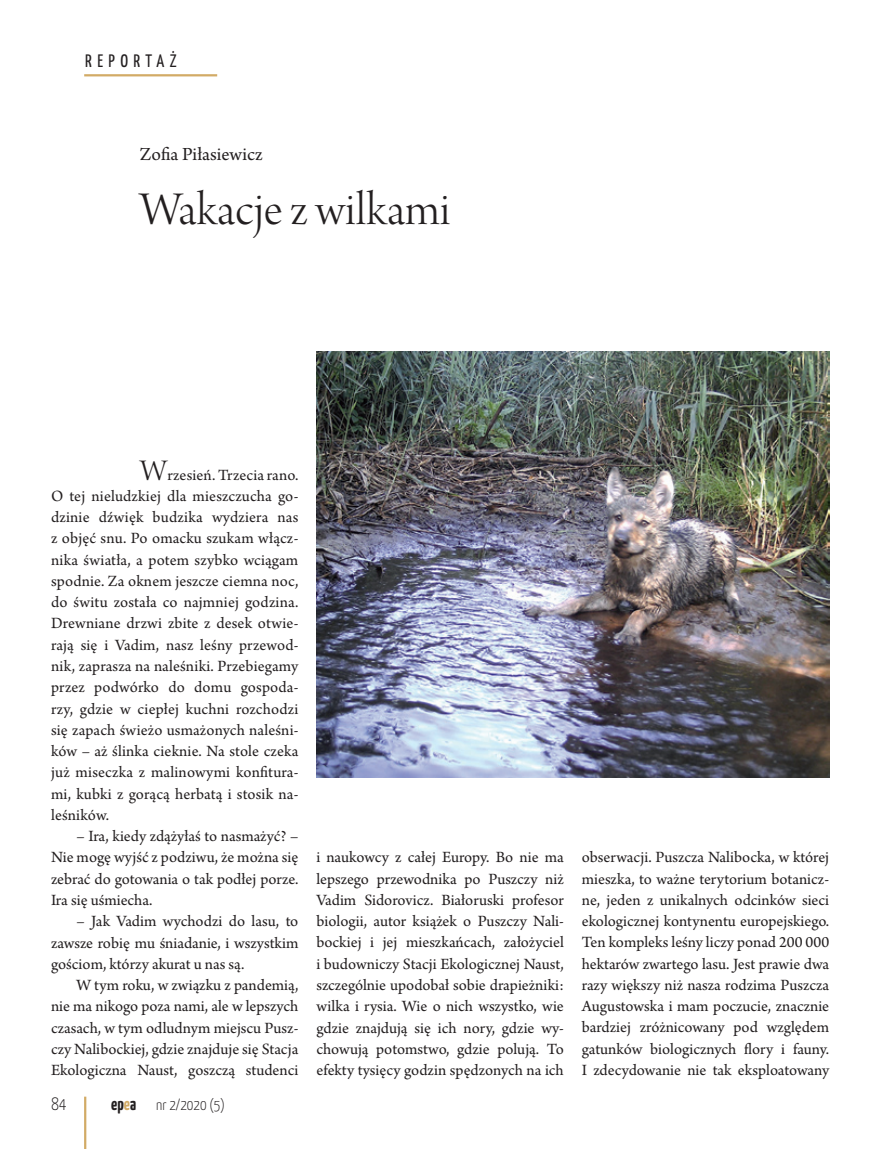
<style>
.page{position:relative;width:893px;height:1149px;background:#fff}
.page>*{position:absolute;margin:0;border:0;box-sizing:border-box;transform-origin:0 0}
.t1{font:49.5px "Arno Pro Light Display";letter-spacing:.005em;color:#231f20}
.t2{font:19.5px "Arno Pro";color:#231f20}
.t3{font:18px "Yanone Kaffeesatz";letter-spacing:.3em;color:#231f20}
.t4{font:300 18px "Yanone Kaffeesatz";color:#231f20}
.t5{font:16.5px/21.3px "Arno Pro";color:#231f20;text-align:justify}
.t6{font:300 15px "Yanone Kaffeesatz";color:#231f20}
.s1{font-family:"Arno Pro Light Display";font-size:31.5px}
.s2{font-weight:700;font-size:18px}
.s3{font-weight:700;font-size:18px;color:#d2ab66}
</style>
<div class="page">
<hr style="left:84px;top:1096px;width:2px;height:52px;background:#d2ab66">
<hr style="left:84px;top:74px;width:133px;height:2px;background:#d2ab66">
<img style="left:317px;top:352px;width:512px;height:425px">
<p class="t3" style="left:85px;top:50px;width:93px">REPORTAŻ</p>
<p class="t2" style="left:140px;top:143px;width:124px">Zofia Piłasiewicz</p>
<h1 class="t1" style="left:140px;top:182px;width:312px">Wakacje z wilkami</h1>
<p class="t5" style="left:51px;top:464px;width:249px;text-indent:89px"><span class="s1">W</span>rzesień. Trzecia rano.<br>O tej nieludzkiej dla mieszczucha go&shy;dzinie dźwięk budzika wydziera nas z objęć snu. Po omacku szukam włącz&shy;nika światła, a potem szybko wciągam spodnie. Za oknem jeszcze ciemna noc, do świtu została co najmniej godzina.<br>Drewniane drzwi zbite z desek otwie&shy;rają się i Vadim, nasz leśny przewod&shy;nik, zaprasza na naleśniki. Przebiegamy przez podwórko do domu gospoda&shy;rzy, gdzie w ciepłej kuchni rozchodzi się zapach świeżo usmażonych naleśni&shy;ków – aż ślinka cieknie. Na stole czeka już miseczka z malinowymi konfitura&shy;mi, kubki z gorącą herbatą i stosik na&shy;leśników.</p>
<p class="t5" style="left:51px;top:826px;width:249px;text-indent:26px">– Ira, kiedy zdążyłaś to nasmażyć? – Nie mogę wyjść z podziwu, że można się zebrać do gotowania o tak podłej porze.<br>Ira się uśmiecha.</p>
<p class="t5" style="left:51px;top:911px;width:249px;text-indent:26px">– Jak Vadim wychodzi do lasu, to zawsze robię mu śniadanie, i wszystkim gościom, którzy akurat u nas są.</p>
<p class="t5" style="left:51px;top:975px;width:249px;text-indent:26px">W tym roku, w związku z pandemią, nie ma nikogo poza nami, ale w lepszych czasach, w tym odludnym miejscu Pusz&shy;czy Nalibockiej, gdzie znajduje się Stacja Ekologiczna Naust, goszczą studenci</p>
<p class="t4" style="left:51px;top:1092px;width:17px">84</p>
<p class="t6" style="left:111px;top:1095px;width:115px"><span class="s2">ep</span><span class="s3">e</span><span class="s2">a</span> nr 2/2020 (5)</p>
<p class="t5" style="left:316px;top:847px;width:249px">i naukowcy z całej Europy. Bo nie ma lepszego przewodnika po Puszczy niż Vadim Sidorovicz. Białoruski profesor biologii, autor książek o Puszczy Nali&shy;bockiej i jej mieszkańcach, założyciel i budowniczy Stacji Ekologicznej Naust, szczególnie upodobał sobie drapieżniki: wilka i rysia. Wie o nich wszystko, wie gdzie znajdują się ich nory, gdzie wy&shy;chowują potomstwo, gdzie polują. To efekty tysięcy godzin spędzonych na ich</p>
<p class="t5" style="left:582px;top:847px;width:249px">obserwacji. Puszcza Nalibocka, w której mieszka, to ważne terytorium botanicz&shy;ne, jeden z unikalnych odcinków sieci ekologicznej kontynentu europejskiego.<br>Ten kompleks leśny liczy ponad 200 000 hektarów zwartego lasu. Jest prawie dwa razy większy niż nasza rodzima Puszcza Augustowska i mam poczucie, znacznie bardziej zróżnicowany pod względem gatunków biologicznych flory i fauny.<br>I zdecydowanie nie tak eksploatowany</p>
</div>
